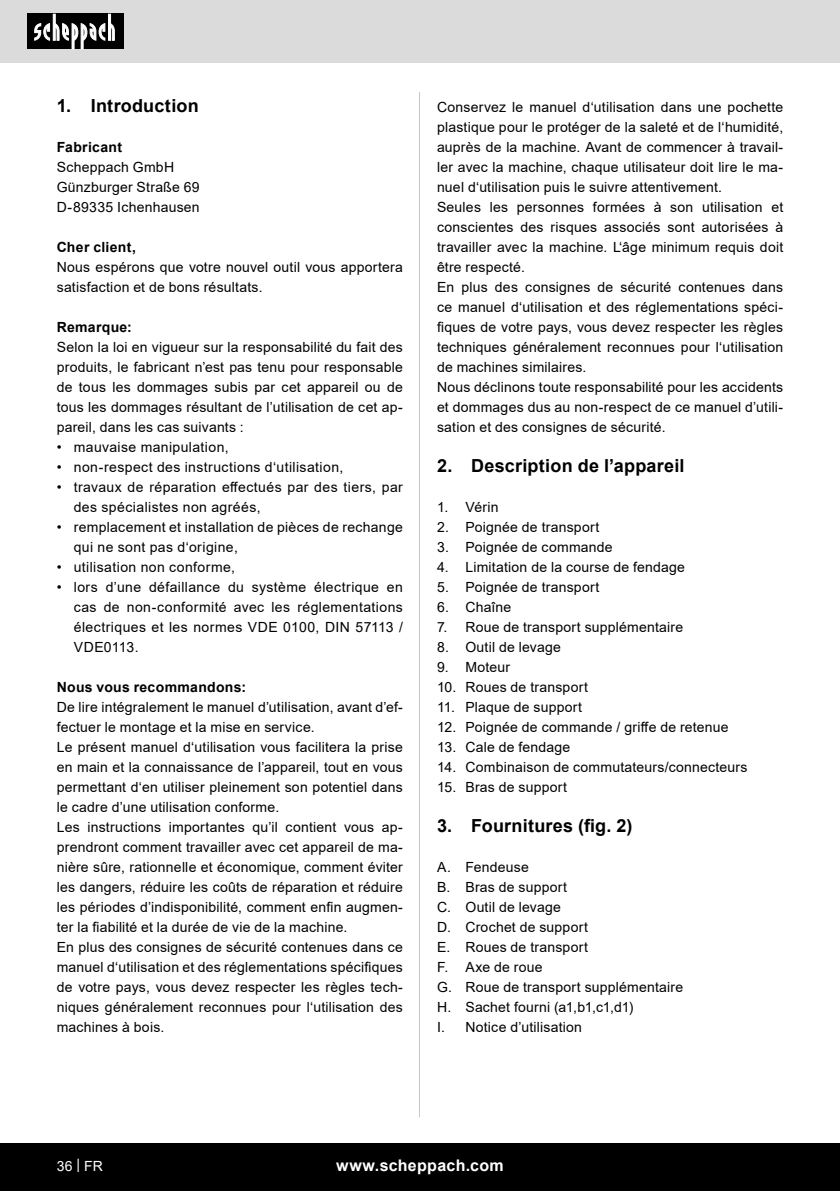
<style>
.page{position:relative;width:840px;height:1191px;background:#fff}
.page>*{position:absolute;margin:0;border:0;box-sizing:border-box;transform-origin:0 0}
.t1{font:700 18px "Arial";letter-spacing:.015em;color:#000}
.t2{font:700 16px "Arial";letter-spacing:.02em;color:#fff}
.t3{font:14px/20px "Arial";letter-spacing:.015em;color:#000;text-align:justify}
.t4{font:700 14px "Arial";letter-spacing:.02em;color:#000}
.t5{font:14px "Arial";color:#fff}
</style>
<div class="page">
<div style="left:0;top:0;width:839px;height:63px;background:#dbdbdb"></div>
<div style="left:0;top:1143px;width:839px;height:48px;background:#000"></div>
<div style="left:27px;top:14px;width:96px;height:35px;background:#000"></div>
<svg style="left:34px;top:14px;width:81px;height:35px"></svg>
<hr style="left:419px;top:92px;width:1px;height:1025px;background:#c7c7c7">
<p class="t1" style="left:57px;top:93px;width:143px">1. Introduction</p>
<p class="t4" style="left:57px;top:137px;width:67px">Fabricant</p>
<p class="t3" style="left:57px;top:157px;width:119px">Scheppach GmbH</p>
<p class="t3" style="left:57px;top:177px;width:144px">Günzburger Straße 69</p>
<p class="t3" style="left:57px;top:197px;width:144px">D-89335 Ichenhausen</p>
<p class="t4" style="left:57px;top:237px;width:81px">Cher client,</p>
<p class="t3" style="left:57px;top:257px;width:347px">Nous espérons que votre nouvel outil vous apportera satisfaction et de bons résultats.</p>
<p class="t4" style="left:57px;top:317px;width:77px">Remarque:</p>
<p class="t3" style="left:57px;top:337px;width:347px">Selon la loi en vigueur sur la responsabilité du fait des produits, le fabricant n’est pas tenu pour responsable de tous les dommages subis par cet appareil ou de tous les dommages résultant de l’utilisation de cet ap&shy;pareil, dans les cas suivants :</p>
<p class="t3" style="left:57px;top:437px;width:173px">• mauvaise manipulation,</p>
<p class="t3" style="left:57px;top:457px;width:288px">• non-respect des instructions d‘utilisation,</p>
<p class="t3" style="left:74px;top:477px;width:330px;text-indent:-17px">• travaux de réparation effectués par des tiers, par des spécialistes non agréés,</p>
<p class="t3" style="left:74px;top:517px;width:330px;text-indent:-17px">• remplacement et installation de pièces de rechange qui ne sont pas d‘origine,</p>
<p class="t3" style="left:57px;top:557px;width:180px">• utilisation non conforme,</p>
<p class="t3" style="left:74px;top:577px;width:330px;text-indent:-17px">• lors d’une défaillance du système électrique en cas de non-conformité avec les réglementations électriques et les normes VDE 0100, DIN 57113 / VDE0113.</p>
<p class="t4" style="left:57px;top:677px;width:191px">Nous vous recommandons:</p>
<p class="t3" style="left:57px;top:697px;width:347px">De lire intégralement le manuel d’utilisation, avant d’ef&shy;fectuer le montage et la mise en service.</p>
<p class="t3" style="left:57px;top:737px;width:347px">Le présent manuel d‘utilisation vous facilitera la prise en main et la connaissance de l’appareil, tout en vous permettant d‘en utiliser pleinement son potentiel dans le cadre d’une utilisation conforme.</p>
<p class="t3" style="left:57px;top:817px;width:347px">Les instructions importantes qu’il contient vous ap&shy;prendront comment travailler avec cet appareil de ma&shy;nière sûre, rationnelle et économique, comment éviter les dangers, réduire les coûts de réparation et réduire les périodes d’indisponibilité, comment enfin augmen&shy;ter la fiabilité et la durée de vie de la machine.</p>
<p class="t3" style="left:57px;top:937px;width:347px">En plus des consignes de sécurité contenues dans ce manuel d‘utilisation et des réglementations spécifiques de votre pays, vous devez respecter les règles tech&shy;niques généralement reconnues pour l‘utilisation des machines à bois.</p>
<p class="t3" style="left:437px;top:97px;width:347px">Conservez le manuel d‘utilisation dans une pochette plastique pour le protéger de la saleté et de l‘humidité, auprès de la machine. Avant de commencer à travail&shy;ler avec la machine, chaque utilisateur doit lire le ma&shy;nuel d‘utilisation puis le suivre attentivement.</p>
<p class="t3" style="left:437px;top:197px;width:347px">Seules les personnes formées à son utilisation et conscientes des risques associés sont autorisées à travailler avec la machine. L‘âge minimum requis doit être respecté.</p>
<p class="t3" style="left:437px;top:277px;width:347px">En plus des consignes de sécurité contenues dans ce manuel d‘utilisation et des réglementations spéci&shy;fiques de votre pays, vous devez respecter les règles techniques généralement reconnues pour l‘utilisation de machines similaires.</p>
<p class="t3" style="left:437px;top:377px;width:347px">Nous déclinons toute responsabilité pour les accidents et dommages dus au non-respect de ce manuel dʼutili&shy;sation et des consignes de sécurité.</p>
<p class="t1" style="left:437px;top:453px;width:249px">2. Description de l’appareil</p>
<p class="t3" style="left:437px;top:497px;width:63px">1. Vérin</p>
<p class="t3" style="left:437px;top:517px;width:164px">2. Poignée de transport</p>
<p class="t3" style="left:437px;top:537px;width:177px">3. Poignée de commande</p>
<p class="t3" style="left:437px;top:557px;width:249px">4. Limitation de la course de fendage</p>
<p class="t3" style="left:437px;top:577px;width:164px">5. Poignée de transport</p>
<p class="t3" style="left:437px;top:597px;width:76px">6. Chaîne</p>
<p class="t3" style="left:437px;top:617px;width:247px">7. Roue de transport supplémentaire</p>
<p class="t3" style="left:437px;top:637px;width:125px">8. Outil de levage</p>
<p class="t3" style="left:437px;top:657px;width:74px">9. Moteur</p>
<p class="t3" style="left:437px;top:677px;width:152px">10. Roues de transport</p>
<p class="t3" style="left:437px;top:697px;width:146px">11. Plaque de support</p>
<p class="t3" style="left:437px;top:717px;width:293px">12. Poignée de commande / griffe de retenue</p>
<p class="t3" style="left:437px;top:737px;width:135px">13. Cale de fendage</p>
<p class="t3" style="left:437px;top:757px;width:312px">14. Combinaison de commutateurs/connecteurs</p>
<p class="t3" style="left:437px;top:777px;width:131px">15. Bras de support</p>
<p class="t1" style="left:437px;top:813px;width:197px">3. Fournitures (fig. 2)</p>
<p class="t3" style="left:437px;top:857px;width:93px">A. Fendeuse</p>
<p class="t3" style="left:437px;top:877px;width:131px">B. Bras de support</p>
<p class="t3" style="left:437px;top:897px;width:125px">C. Outil de levage</p>
<p class="t3" style="left:437px;top:917px;width:152px">D. Crochet de support</p>
<p class="t3" style="left:437px;top:937px;width:152px">E. Roues de transport</p>
<p class="t3" style="left:437px;top:957px;width:107px">F. Axe de roue</p>
<p class="t3" style="left:437px;top:977px;width:247px">G. Roue de transport supplémentaire</p>
<p class="t3" style="left:437px;top:997px;width:198px">H. Sachet fourni (a1,b1,c1,d1)</p>
<p class="t3" style="left:437px;top:1017px;width:146px">I. Notice d’utilisation</p>
<p class="t5" style="left:57px;top:1156px;width:48px">36 | FR</p>
<p class="t2" style="left:336px;top:1154px;width:169px">www.scheppach.com</p>
</div>
